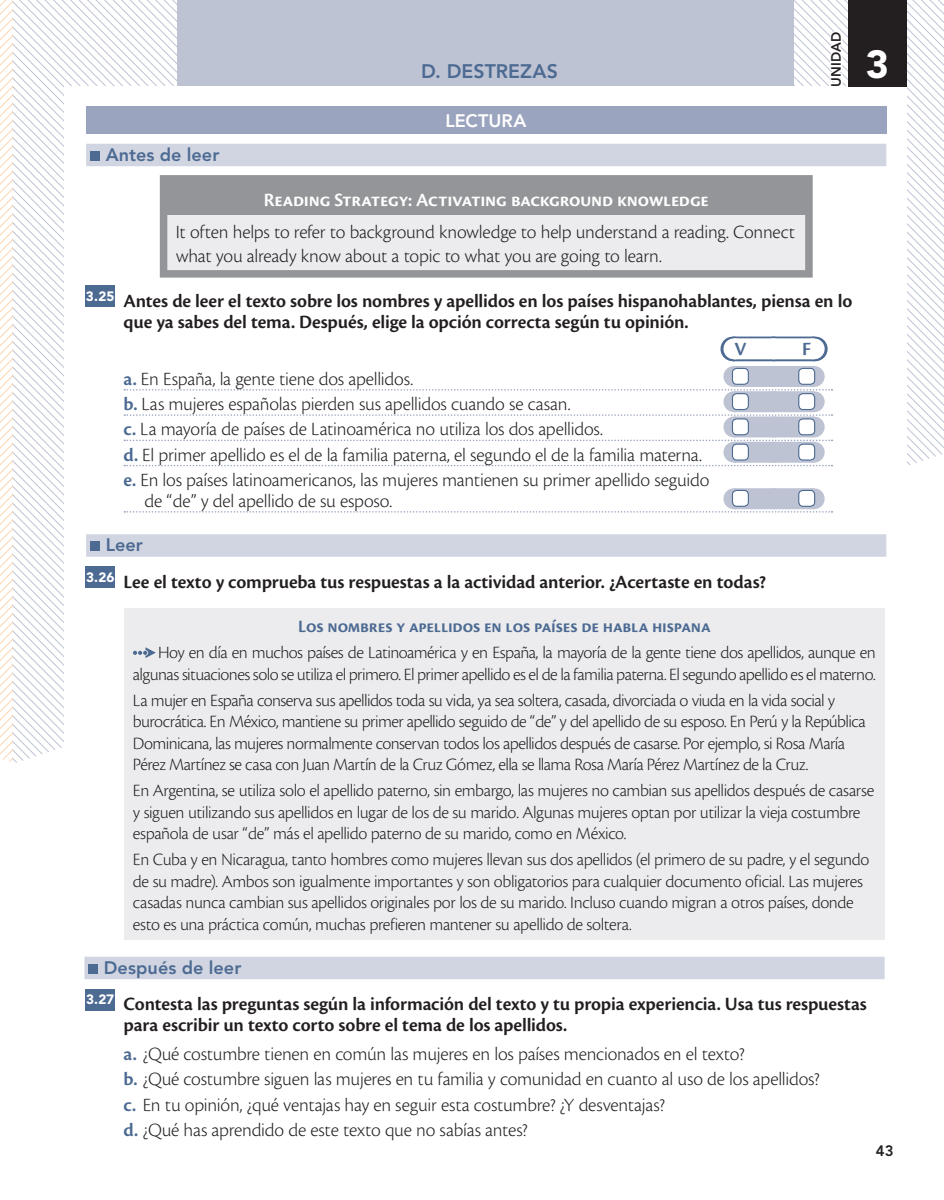
<style>
.page{position:relative;width:944px;height:1200px;background:#fff}
.page>*{position:absolute;margin:0;border:0;box-sizing:border-box;transform-origin:0 0}
.t1{font:900 39px "Avenir LT Std";color:#fff}
.t2{font:300 19.5px/25.2px "Cronos Pro";letter-spacing:-.01em;color:#231f20}
.t3{font:600 19.5px/21px "Cronos Pro";letter-spacing:-.01em;color:#231f20}
.t4{font:600 19.5px "Cronos Pro";letter-spacing:-.01em;color:#fff}
.t5{font:800 19.5px "Avenir LT Std";color:#4c6a92}
.t6{font:600 19.5px "Cronos Pro";color:#4c6a92}
.t7{font:300 18px/21.6px "Cronos Pro";letter-spacing:-.025em;color:#231f20}
.t8{font:600 18px "Cronos Pro";letter-spacing:-.01em;color:#4c6a92}
.t9{font:800 18px "Avenir LT Std";letter-spacing:.005em;color:#4c6a92}
.t10{font:800 18px "Avenir LT Std";color:#fff}
.t11{font:800 15px "Avenir LT Std";color:#231f20}
.t12{font:900 13.5px "Avenir LT Std";color:#fff}
.t13{font:800 13.5px "Avenir LT Std";letter-spacing:.01em;color:#231f20}
.s1{font-weight:600;color:#4c6a92}
</style>
<div class="page">
<div style="left:177px;top:1px;width:616px;height:86px;background:#bec3d4"></div>
<svg style="left:825px;top:30px;width:19px;height:56px"></svg>
<div style="left:848px;top:0;width:58px;height:87px;background:#231f20"></div>
<svg style="left:0;top:0;width:81px;height:763px"></svg>
<div style="left:86px;top:106px;width:800px;height:28px;background:#9ba4be"></div>
<div style="left:86px;top:534px;width:800px;height:23px;background:#d1d5e1"></div>
<div style="left:90px;top:542px;width:10px;height:9px;background:#4c6a92"></div>
<div style="left:86px;top:144px;width:800px;height:22px;background:#d1d5e1"></div>
<div style="left:90px;top:151px;width:10px;height:10px;background:#4c6a92"></div>
<div style="left:163px;top:179px;width:646px;height:95px;background:#ececee"></div>
<div style="left:164px;top:183px;width:644px;height:32px;background:#939598"></div>
<div style="left:160px;top:175px;width:652px;height:103px;border:8px solid #939598"></div>
<div style="left:85px;top:285px;width:30px;height:22px;background:#4c6a92"></div>
<svg style="left:124px;top:337px;width:708px;height:129px"></svg>
<svg style="left:124px;top:488px;width:708px;height:25px"></svg>
<div style="left:732px;top:368px;width:16px;height:16px;background:#fff;border-radius:4px"></div>
<div style="left:732px;top:368px;width:17px;height:17px;border:1px solid #4c6a92;border-radius:4px"></div>
<div style="left:798px;top:368px;width:16px;height:16px;background:#fff;border-radius:4px"></div>
<div style="left:798px;top:368px;width:17px;height:17px;border:1px solid #4c6a92;border-radius:4px"></div>
<div style="left:732px;top:394px;width:16px;height:16px;background:#fff;border-radius:4px"></div>
<div style="left:732px;top:393px;width:17px;height:17px;border:1px solid #4c6a92;border-radius:4px"></div>
<div style="left:798px;top:394px;width:16px;height:16px;background:#fff;border-radius:4px"></div>
<div style="left:798px;top:393px;width:17px;height:17px;border:1px solid #4c6a92;border-radius:4px"></div>
<div style="left:732px;top:419px;width:16px;height:16px;background:#fff;border-radius:4px"></div>
<div style="left:732px;top:418px;width:17px;height:17px;border:1px solid #4c6a92;border-radius:4px"></div>
<div style="left:798px;top:419px;width:16px;height:16px;background:#fff;border-radius:4px"></div>
<div style="left:798px;top:418px;width:17px;height:17px;border:1px solid #4c6a92;border-radius:4px"></div>
<div style="left:732px;top:444px;width:16px;height:16px;background:#fff;border-radius:4px"></div>
<div style="left:732px;top:444px;width:17px;height:17px;border:1px solid #4c6a92;border-radius:4px"></div>
<div style="left:798px;top:444px;width:16px;height:16px;background:#fff;border-radius:4px"></div>
<div style="left:798px;top:444px;width:17px;height:17px;border:1px solid #4c6a92;border-radius:4px"></div>
<div style="left:732px;top:490px;width:16px;height:16px;background:#fff;border-radius:4px"></div>
<div style="left:732px;top:490px;width:17px;height:17px;border:1px solid #4c6a92;border-radius:4px"></div>
<div style="left:798px;top:490px;width:16px;height:16px;background:#fff;border-radius:4px"></div>
<div style="left:798px;top:490px;width:17px;height:17px;border:1px solid #4c6a92;border-radius:4px"></div>
<div style="left:84px;top:957px;width:800px;height:22px;background:#d1d5e1"></div>
<div style="left:89px;top:964px;width:9px;height:10px;background:#4c6a92"></div>
<div style="left:85px;top:989px;width:30px;height:21px;background:#4c6a92"></div>
<div style="left:85px;top:567px;width:30px;height:21px;background:#4c6a92"></div>
<div style="left:124px;top:608px;width:760px;height:332px;background:#ececee"></div>
<svg style="left:133px;top:647px;width:23px;height:11px"></svg>
<p class="t9" style="left:106px;top:144px;width:115px">Antes de leer</p>
<p class="t5" style="left:421px;top:60px;width:138px">D. DESTREZAS</p>
<p class="t10" style="left:445px;top:110px;width:82px">LECTURA</p>
<p class="t13" style="left:828px;top:87px;width:56px;rotate:-90deg">UNIDAD</p>
<p class="t12" style="left:86px;top:288px;width:30px">3.25</p>
<p class="t4" style="left:264px;top:189px;width:446px">Reading Strategy: Activating background knowledge</p>
<p class="t2" style="left:176px;top:220px;width:621px;line-height:23.4px">It often helps to refer to background knowledge to help understand a reading. Connect what you already know about a topic to what you are going to learn.</p>
<p class="t3" style="left:124px;top:290px;width:730px">Antes de leer el texto sobre los nombres y apellidos en los países hispanohablantes, piensa en lo que ya sabes del tema. Después, elige la opción correcta según tu opinión.</p>
<p class="t2" style="left:124px;top:366px;width:587px"><span class="s1">a.</span> En España, la gente tiene dos apellidos.<br><span class="s1">b.</span> Las mujeres españolas pierden sus apellidos cuando se casan.<br><span class="s1">c.</span> La mayoría de países de Latinoamérica no utiliza los dos apellidos.<br><span class="s1">d.</span> El primer apellido es el de la familia paterna, el segundo el de la familia materna. <span class="s1">e.</span> En los países latinoamericanos, las mujeres mantienen su primer apellido seguido</p>
<p class="t2" style="left:145px;top:488px;width:249px">de “de” y del apellido de su esposo.</p>
<p class="t6" style="left:734px;top:338px;width:13px">V</p>
<p class="t6" style="left:802px;top:338px;width:10px">F</p>
<p class="t9" style="left:106px;top:534px;width:39px">Leer</p>
<p class="t12" style="left:86px;top:569px;width:30px">3.26</p>
<p class="t3" style="left:124px;top:572px;width:644px">Lee el texto y comprueba tus respuestas a la actividad anterior. ¿Acertaste en todas?</p>
<h1 class="t1" style="left:866px;top:41px;width:25px">3</h1>
<p class="t8" style="left:298px;top:616px;width:414px">Los nombres y apellidos en los países de habla hispana</p>
<p class="t7" style="left:133px;top:642px;width:744px;text-align:right">Hoy en día en muchos países de Latinoamérica y en España, la mayoría de la gente tiene dos apellidos, aunque en algunas situaciones solo se utiliza el primero. El primer apellido es el de la familia paterna. El segundo apellido es el materno.</p>
<p class="t7" style="left:133px;top:689px;width:734px">La mujer en España conserva sus apellidos toda su vida, ya sea soltera, casada, divorciada o viuda en la vida social y burocrática. En México, mantiene su primer apellido seguido de “de” y del apellido de su esposo. En Perú y la República Dominicana, las mujeres normalmente conservan todos los apellidos después de casarse. Por ejemplo, si Rosa María Pérez Martínez se casa con Juan Martín de la Cruz Gómez, ella se llama Rosa María Pérez Martínez de la Cruz.</p>
<p class="t7" style="left:133px;top:780px;width:742px">En Argentina, se utiliza solo el apellido paterno, sin embargo, las mujeres no cambian sus apellidos después de casarse y siguen utilizando sus apellidos en lugar de los de su marido. Algunas mujeres optan por utilizar la vieja costumbre española de usar “de” más el apellido paterno de su marido, como en México.</p>
<p class="t7" style="left:133px;top:849px;width:738px">En Cuba y en Nicaragua, tanto hombres como mujeres llevan sus dos apellidos (el primero de su padre, y el segundo de su madre). Ambos son igualmente importantes y son obligatorios para cualquier documento oficial. Las mujeres casadas nunca cambian sus apellidos originales por los de su marido. Incluso cuando migran a otros países, donde esto es una práctica común, muchas prefieren mantener su apellido de soltera.</p>
<p class="t9" style="left:104px;top:957px;width:139px">Después de leer</p>
<p class="t3" style="left:124px;top:994px;width:745px">Contesta las preguntas según la información del texto y tu propia experiencia. Usa tus respuestas para escribir un texto corto sobre el tema de los apellidos.</p>
<p class="t12" style="left:86px;top:991px;width:30px">3.27</p>
<p class="t2" style="left:124px;top:1041px;width:697px"><span class="s1">a.</span> ¿Qué costumbre tienen en común las mujeres en los países mencionados en el texto?<br><span class="s1">b.</span> ¿Qué costumbre siguen las mujeres en tu familia y comunidad en cuanto al uso de los apellidos? <span class="s1">c.</span> En tu opinión, ¿qué ventajas hay en seguir esta costumbre? ¿Y desventajas?<br><span class="s1">d.</span> ¿Qué has aprendido de este texto que no sabías antes?</p>
<p class="t11" style="left:875px;top:1142px;width:19px">43</p>
</div>
